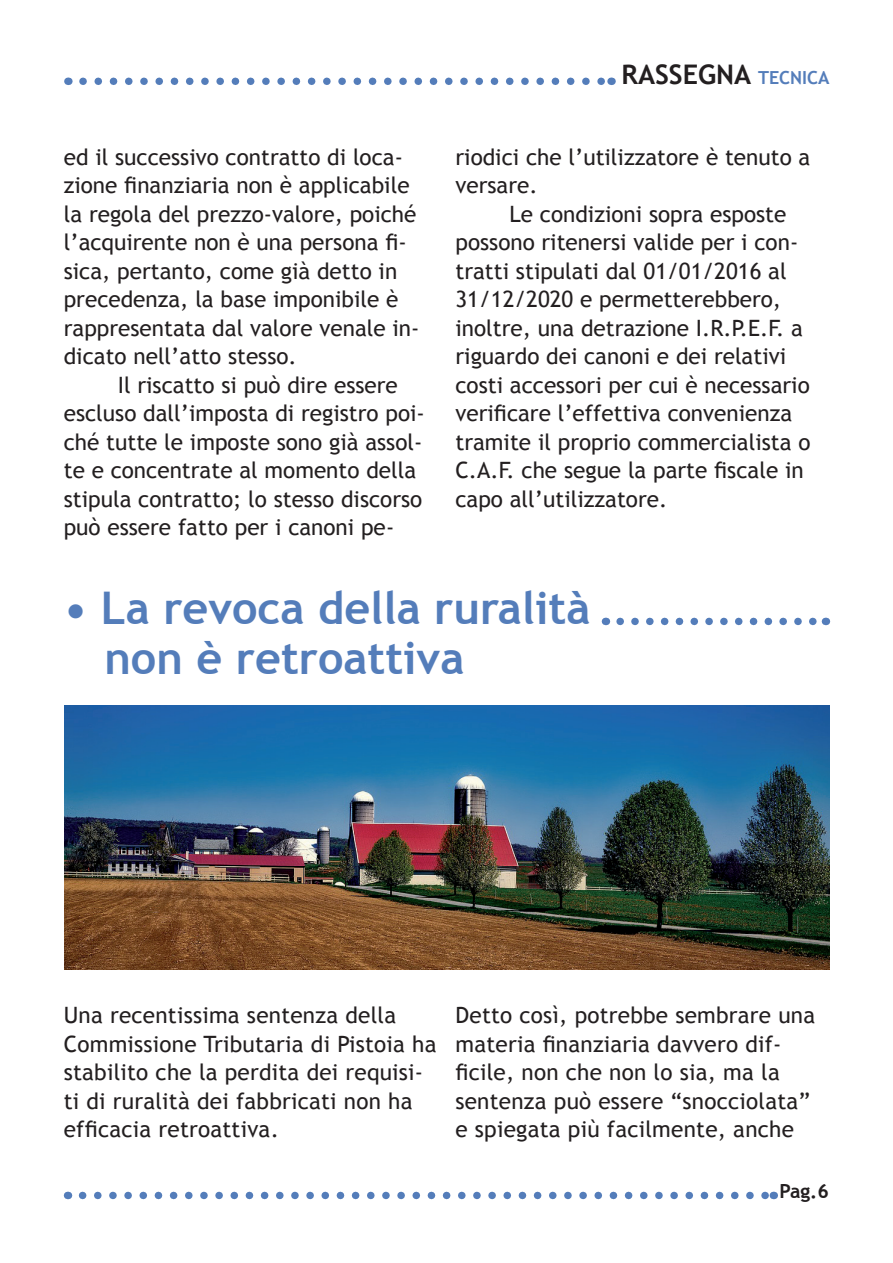
<style>
.page{position:relative;width:893px;height:1263px;background:#fff}
.page>*{position:absolute;margin:0;border:0;box-sizing:border-box;transform-origin:0 0}
.t1{font:700 45px/49.5px "Trebuchet MS";color:#547dba}
.t2{font:700 27px "Trebuchet MS";color:#231f20}
.t3{font:22.5px/28.5px "Trebuchet MS";color:#231f20}
.t4{font:700 19.5px "Trebuchet MS";color:#231f20}
.s1{font-size:18px;color:#547dba}
</style>
<div class="page">
<svg style="left:83px;top:78px;width:520px;height:7px"></svg>
<svg style="left:83px;top:1192px;width:683px;height:7px"></svg>
<svg style="left:620px;top:618px;width:197px;height:7px"></svg>
<img style="left:64px;top:706px;width:766px;height:264px">
<p class="t3" style="left:64px;top:143px;width:357px">ed il successivo contratto di loca&shy;zione finanziaria non è applicabile la regola del prezzo-valore, poiché l’acquirente non è una persona fi&shy;sica, pertanto, come già detto in precedenza, la base imponibile è rappresentata dal valore venale in&shy;dicato nell’atto stesso.</p>
<p class="t3" style="left:64px;top:371px;width:362px;text-indent:54px">Il riscatto si può dire essere escluso dall’imposta di registro poi&shy;ché tutte le imposte sono già assol&shy;te e concentrate al momento della stipula contratto; lo stesso discorso può essere fatto per i canoni pe-</p>
<p class="t2" style="left:621px;top:57px;width:210px">Rassegna <span class="s1">tecnica</span></p>
<p class="t3" style="left:455px;top:143px;width:356px">riodici che l’utilizzatore è tenuto a versare.</p>
<p class="t3" style="left:455px;top:200px;width:356px;text-indent:54px">Le condizioni sopra esposte possono ritenersi valide per i con&shy;tratti stipulati dal 01/01/2016 al 31/12/2020 e permetterebbero, inoltre, una detrazione I.R.P.E.F. a riguardo dei canoni e dei relativi costi accessori per cui è necessario verificare l’effettiva convenienza tramite il proprio commercialista o C.A.F. che segue la parte fiscale in capo all’utilizzatore.</p>
<h1 class="t1" style="left:104px;top:583px;width:487px;text-indent:-41px">• La revoca della ruralità non è retroattiva</h1>
<p class="t3" style="left:64px;top:1001px;width:374px">Una recentissima sentenza della Commissione Tributaria di Pistoia ha stabilito che la perdita dei requisi&shy;ti di ruralità dei fabbricati non ha efficacia retroattiva.</p>
<p class="t3" style="left:455px;top:1001px;width:361px">Detto così, potrebbe sembrare una materia finanziaria davvero dif&shy;ficile, non che non lo sia, ma la sentenza può essere “snocciolata” e spiegata più facilmente, anche</p>
<p class="t4" style="left:780px;top:1179px;width:51px">Pag.6</p>
</div>
